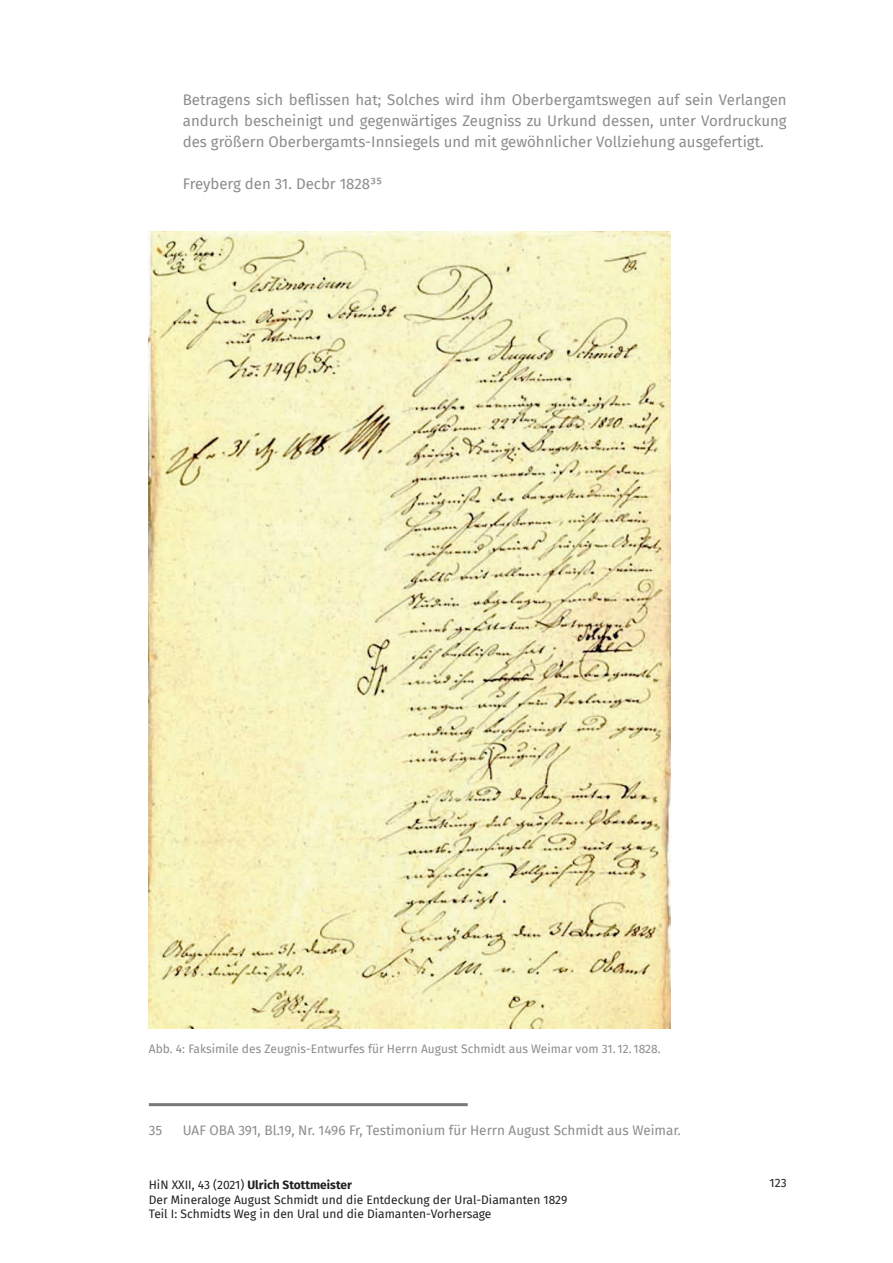
<style>
.page{position:relative;width:893px;height:1263px;background:#fff}
.page>*{position:absolute;margin:0;border:0;box-sizing:border-box;transform-origin:0 0}
.t1{font:15px/21px "Fira Sans";color:#8a8c8f;text-align:justify}
.t2{font:13.5px "Fira Sans";color:#8a8c8f}
.t3{font:12px/14.4px "Fira Sans";color:#231f20}
.t4{font:12px "Fira Sans";color:#8a8c8f}
.s1{font-weight:700}
</style>
<div class="page">
<hr style="left:149px;top:1103px;width:319px;height:3px;background:#76787b">
<img style="left:149px;top:231px;width:521px;height:798px">
<p class="t1" style="left:183px;top:89px;width:605px">Betragens sich beflissen hat; Solches wird ihm Oberbergamtswegen auf sein Verlangen andurch bescheinigt und gegenwärtiges Zeugniss zu Urkund dessen, unter Vordruckung des größern Oberbergamts-Innsiegels und mit gewöhnlicher Vollziehung ausgefertigt.</p>
<p class="t1" style="left:183px;top:173px;width:201px">Freyberg den 31. Decbr 182835</p>
<p class="t4" style="left:149px;top:1040px;width:513px">Abb. 4: Faksimile des Zeugnis-Entwurfes für Herrn August Schmidt aus Weimar vom 31. 12. 1828.</p>
<p class="t2" style="left:149px;top:1120px;width:15px">35</p>
<p class="t2" style="left:183px;top:1120px;width:499px">UAF OBA 391, Bl.19, Nr. 1496 Fr, Testimonium für Herrn August Schmidt aus Weimar.</p>
<p class="t3" style="left:149px;top:1178px;width:420px">HiN XXII, 43 (2021) <span class="s1">Ulrich Stottmeister<br></span>Der Mineraloge August Schmidt und die Entdeckung der Ural-Diamanten 1829<br>Teil I: Schmidts Weg in den Ural und die Diamanten-Vorhersage</p>
<p class="t3" style="left:770px;top:1175px;width:19px">123</p>
</div>
